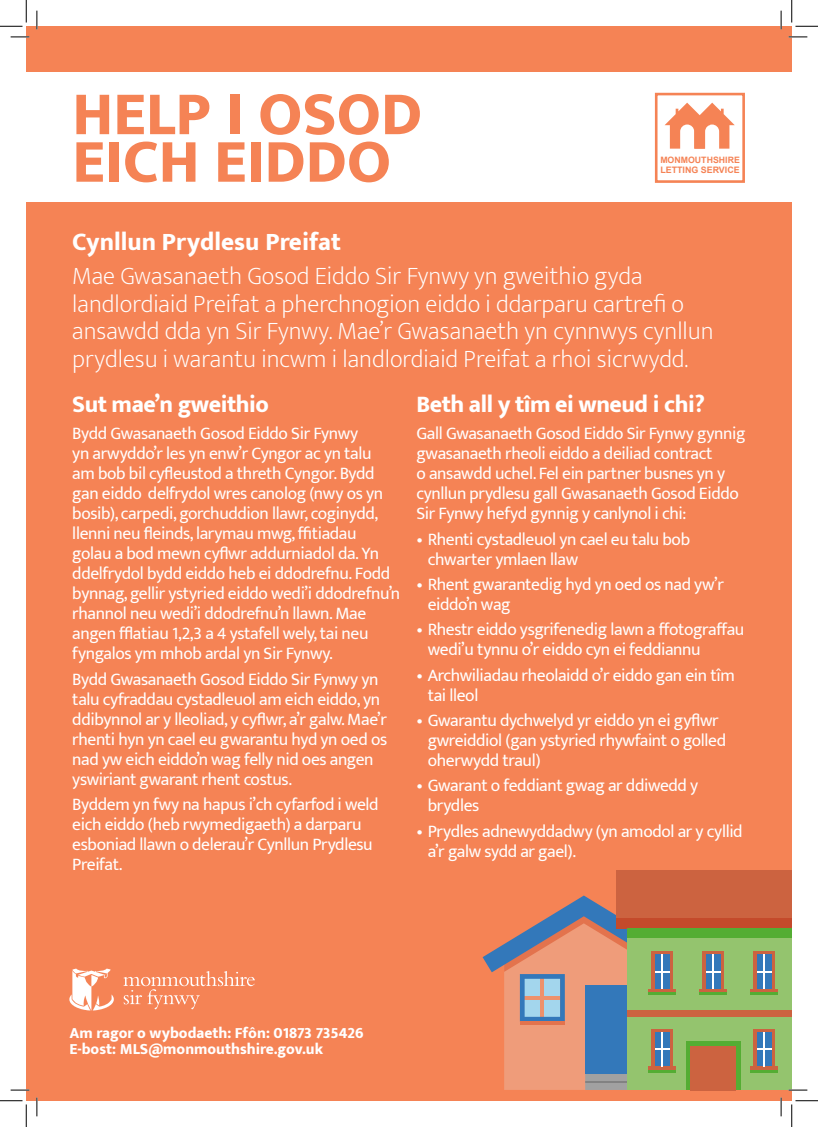
<style>
.page{position:relative;width:818px;height:1127px;background:#fff}
.page>*{position:absolute;margin:0;border:0;box-sizing:border-box;transform-origin:0 0}
.t1{font:800 62.5px/47.5px "Mukta";color:#f58355}
.t2{font:200 25px/27.5px "Mukta";color:#fff}
.t3{font:800 25px "Mukta";color:#fff}
.t4{font:800 23.75px "Mukta";letter-spacing:-.02em;color:#fff}
.t5{font:17.5px/20px "Mukta";letter-spacing:-.02em;color:#fff}
.t6{font:800 15.38px/16.5px "Mukta";color:#fff}
.t7{font:700 15px "Terfens";color:#fff}
.t8{font:700 8.88px "Arial";color:#f58355}
.t9{font:700 8.75px "Arial";color:#f58355}
</style>
<div class="page">
<div style="left:26px;top:26px;width:766px;height:1074px;background:#f58355"></div>
<div style="left:26px;top:72px;width:766px;height:130px;background:#fff"></div>
<div style="left:655px;top:93px;width:90px;height:90px;border:3px solid #f58355"></div>
<svg style="left:665px;top:103px;width:70px;height:46px"></svg>
<div style="left:616px;top:869px;width:176px;height:49px;background:#cc6340"></div>
<div style="left:627px;top:937px;width:165px;height:152px;background:#94c46e"></div>
<div style="left:616px;top:918px;width:176px;height:10px;background:#c44a2b"></div>
<div style="left:627px;top:928px;width:165px;height:9px;background:#54ad33"></div>
<div style="left:627px;top:1010px;width:165px;height:7px;background:#cc6340"></div>
<div style="left:686px;top:1041px;width:55px;height:48px;background:#54ad33"></div>
<div style="left:691px;top:1045px;width:45px;height:44px;background:#cc6340"></div>
<div style="left:702px;top:950px;width:22px;height:38px;background:#cc6340"></div>
<div style="left:706px;top:953px;width:15px;height:37px;background:#3378ba"></div>
<svg style="left:699px;top:988px;width:28px;height:4px"></svg>
<hr style="left:712px;top:953px;width:2px;height:35px;background:#fff">
<svg style="left:706px;top:971px;width:15px;height:1px"></svg>
<hr style="left:699px;top:992px;width:28px;height:2px;background:#54ad33">
<div style="left:753px;top:950px;width:22px;height:38px;background:#cc6340"></div>
<div style="left:757px;top:953px;width:15px;height:37px;background:#3378ba"></div>
<svg style="left:750px;top:988px;width:28px;height:4px"></svg>
<hr style="left:763px;top:953px;width:2px;height:35px;background:#fff">
<svg style="left:757px;top:971px;width:15px;height:1px"></svg>
<hr style="left:750px;top:992px;width:28px;height:2px;background:#54ad33">
<svg style="left:483px;top:895px;width:202px;height:194px"></svg>
<hr style="left:648px;top:1069px;width:28px;height:3px;background:#54ad33">
<div style="left:753px;top:1028px;width:22px;height:38px;background:#cc6340"></div>
<div style="left:757px;top:1031px;width:15px;height:37px;background:#3378ba"></div>
<hr style="left:750px;top:1066px;width:28px;height:3px;background:#cc6340">
<hr style="left:763px;top:1031px;width:2px;height:35px;background:#fff">
<svg style="left:757px;top:1048px;width:15px;height:1px"></svg>
<hr style="left:750px;top:1069px;width:28px;height:3px;background:#54ad33">
<svg style="left:123px;top:971px;width:132px;height:37px"></svg>
<svg style="left:69px;top:968px;width:45px;height:42px"></svg>
<svg style="left:11px;top:36px;width:18px;height:2px"></svg>
<svg style="left:788px;top:36px;width:19px;height:2px"></svg>
<svg style="left:11px;top:1089px;width:18px;height:1px"></svg>
<svg style="left:788px;top:1089px;width:19px;height:1px"></svg>
<svg style="left:36px;top:11px;width:2px;height:18px"></svg>
<svg style="left:36px;top:1097px;width:2px;height:18px"></svg>
<svg style="left:780px;top:11px;width:2px;height:18px"></svg>
<svg style="left:780px;top:1097px;width:2px;height:18px"></svg>
<svg style="left:0;top:0;width:27px;height:27px"></svg>
<svg style="left:0;top:1100px;width:27px;height:26px"></svg>
<svg style="left:791px;top:0;width:27px;height:27px"></svg>
<svg style="left:791px;top:1100px;width:27px;height:26px"></svg>
<p class="t1" style="left:72px;top:89px;width:351px">HELP I OSOD<br>EICH EIDDO</p>
<p class="t9" style="left:660px;top:154px;width:81px">MONMOUTHSHIRE</p>
<p class="t8" style="left:660px;top:164px;width:81px">LETTING SERVICE</p>
<p class="t3" style="left:72px;top:226px;width:270px">Cynllun Prydlesu Preifat</p>
<p class="t2" style="left:72px;top:262px;width:643px">Mae Gwasanaeth Gosod Eiddo Sir Fynwy yn gweithio gyda landlordiaid Preifat a pherchnogion eiddo i ddarparu cartrefi o ansawdd dda yn Sir Fynwy. Mae’r Gwasanaeth yn cynnwys cynllun prydlesu i warantu incwm i landlordiaid Preifat a rhoi sicrwydd.</p>
<p class="t4" style="left:72px;top:390px;width:198px">Sut mae’n gweithio</p>
<p class="t5" style="left:72px;top:423px;width:329px">Bydd Gwasanaeth Gosod Eiddo Sir Fynwy<br>yn arwyddo’r les yn enw’r Cyngor ac yn talu<br>am bob bil cyfleustod a threth Cyngor. Bydd gan eiddo delfrydol wres canolog (nwy os yn bosib), carpedi, gorchuddion llawr, coginydd, llenni neu fleinds, larymau mwg, ffitiadau<br>golau a bod mewn cyflwr addurniadol da. Yn ddelfrydol bydd eiddo heb ei ddodrefnu. Fodd bynnag, gellir ystyried eiddo wedi’i ddodrefnu’n rhannol neu wedi’i ddodrefnu’n llawn. Mae angen fflatiau 1,2,3 a 4 ystafell wely, tai neu fyngalos ym mhob ardal yn Sir Fynwy.</p>
<p class="t5" style="left:72px;top:668px;width:316px">Bydd Gwasanaeth Gosod Eiddo Sir Fynwy yn talu cyfraddau cystadleuol am eich eiddo, yn ddibynnol ar y lleoliad, y cyflwr, a’r galw. Mae’r rhenti hyn yn cael eu gwarantu hyd yn oed os nad yw eich eiddo’n wag felly nid oes angen yswiriant gwarant rhent costus.</p>
<p class="t5" style="left:72px;top:794px;width:308px">Byddem yn fwy na hapus i’ch cyfarfod i weld eich eiddo (heb rwymedigaeth) a darparu esboniad llawn o delerau’r Cynllun Prydlesu Preifat.</p>
<p class="t4" style="left:416px;top:390px;width:290px">Beth all y tîm ei wneud i chi?</p>
<p class="t5" style="left:416px;top:423px;width:331px">Gall Gwasanaeth Gosod Eiddo Sir Fynwy gynnig gwasanaeth rheoli eiddo a deiliad contract<br>o ansawdd uchel. Fel ein partner busnes yn y cynllun prydlesu gall Gwasanaeth Gosod Eiddo Sir Fynwy hefyd gynnig y canlynol i chi:</p>
<p class="t5" style="left:428px;top:528px;width:264px;text-indent:-11px">• Rhenti cystadleuol yn cael eu talu bob chwarter ymlaen llaw</p>
<p class="t5" style="left:428px;top:574px;width:298px;text-indent:-11px">• Rhent gwarantedig hyd yn oed os nad yw’r eiddo’n wag</p>
<p class="t5" style="left:428px;top:619px;width:318px;text-indent:-11px">• Rhestr eiddo ysgrifenedig lawn a ffotograffau wedi’u tynnu o’r eiddo cyn ei feddiannu</p>
<p class="t5" style="left:428px;top:664px;width:309px;text-indent:-11px">• Archwiliadau rheolaidd o’r eiddo gan ein tîm tai lleol</p>
<p class="t5" style="left:428px;top:709px;width:300px;text-indent:-11px">• Gwarantu dychwelyd yr eiddo yn ei gyflwr gwreiddiol (gan ystyried rhywfaint o golled oherwydd traul)</p>
<p class="t5" style="left:428px;top:775px;width:272px;text-indent:-11px">• Gwarant o feddiant gwag ar ddiwedd y brydles</p>
<p class="t5" style="left:428px;top:820px;width:316px;text-indent:-11px">• Prydles adnewyddadwy (yn amodol ar y cyllid a’r galw sydd ar gael).</p>
<p class="t6" style="left:69px;top:1023px;width:296px">Am ragor o wybodaeth: Ffôn: 01873 735426<br>E-bost: MLS@monmouthshire.gov.uk</p>
<p class="t7" style="left:64px;top:1045px;width:10px">2</p>
</div>
